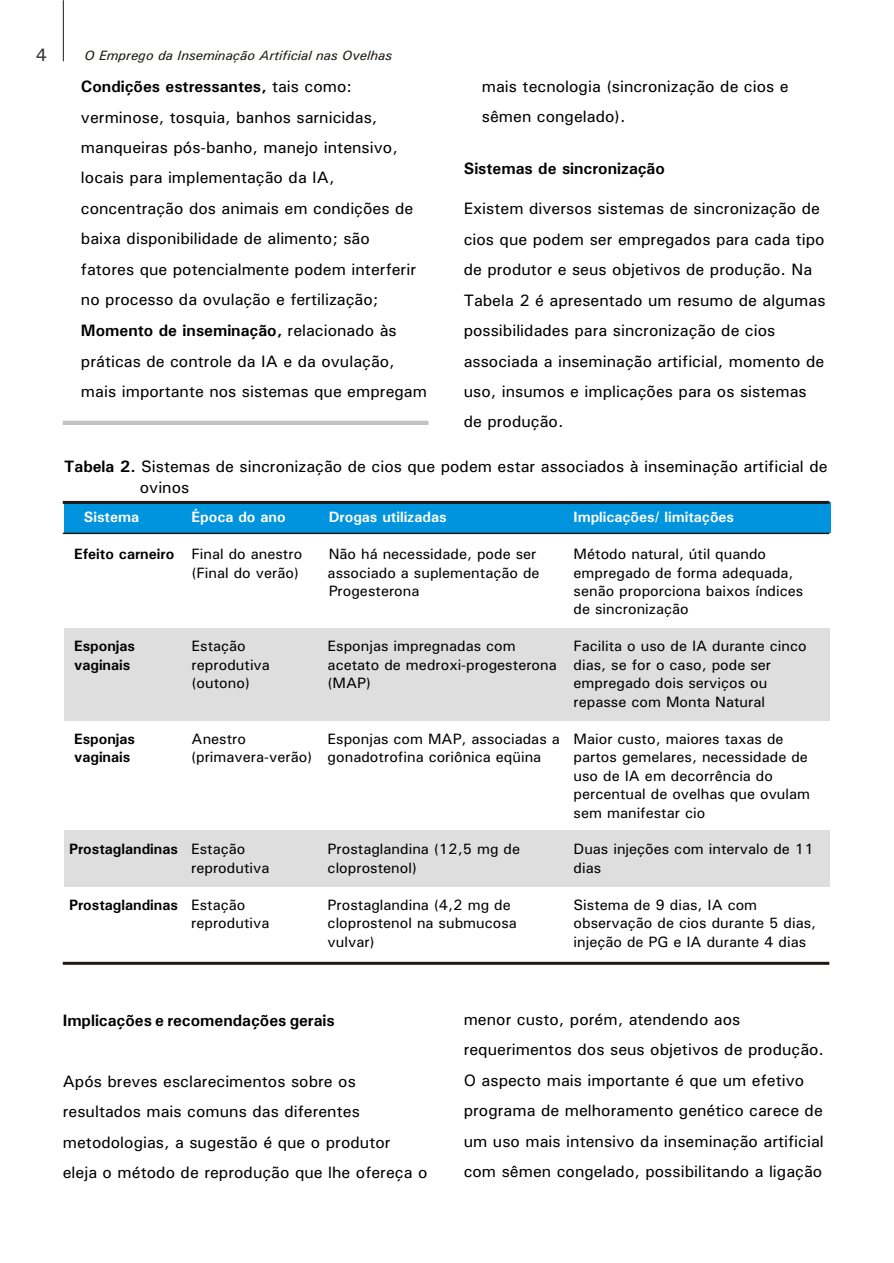
<style>
.page{position:relative;width:894px;height:1263px;background:#fff}
.page>*{position:absolute;margin:0;border:0;box-sizing:border-box;transform-origin:0 0}
.t1{font:18px "Univers";color:#383633}
.t2{font:16.5px/30.5px "Univers";color:#000}
.t3{font:700 16.5px "Univers";color:#000}
.t4{font:15px/18.5px "Univers";color:#000}
.t5{font:700 15px "Univers";color:#000}
.t6{font:700 15px "Univers";color:#fff}
.t7{font:italic 13.5px "Univers";color:#1f1a17}
.s1{font-weight:700}
.s2{font-weight:400}
</style>
<div class="page">
<div style="left:64px;top:830px;width:765px;height:57px;background:#dedede"></div>
<div style="left:64px;top:628px;width:765px;height:93px;background:#dedede"></div>
<div style="left:64px;top:502px;width:767px;height:31px;background:#0094de"></div>
<hr style="left:63px;top:421px;width:365px;height:4px;background:#c2c2c2">
<hr style="left:63px;top:501px;width:766px;height:3px;background:#1f1a17">
<hr style="left:63px;top:962px;width:766px;height:3px;background:#1f1a17">
<hr style="left:63px;top:533px;width:766px;height:1px;background:#1f1a17">
<hr style="left:63px;top:0;width:1px;height:61px;background:#1f1a17">
<p class="t1" style="left:36px;top:48px;width:13px">4</p>
<p class="t7" style="left:84px;top:50px;width:309px">O Emprego da Inseminação Artificial nas Ovelhas</p>
<p class="t2" style="left:81px;top:73px;width:348px"><span class="s1">Condições estressantes,</span> tais como: verminose, tosquia, banhos sarnicidas, manqueiras pós-banho, manejo intensivo, locais para implementação da IA, concentração dos animais em condições de baixa disponibilidade de alimento; são fatores que potencialmente podem interferir no processo da ovulação e fertilização; <span class="s1">Momento de inseminação,</span> relacionado às práticas de controle da IA e da ovulação, mais importante nos sistemas que empregam</p>
<p class="t2" style="left:482px;top:72px;width:308px">mais tecnologia (sincronização de cios e sêmen congelado).</p>
<p class="t3" style="left:464px;top:163px;width:203px">Sistemas de sincronização</p>
<p class="t2" style="left:464px;top:195px;width:363px">Existem diversos sistemas de sincronização de cios que podem ser empregados para cada tipo de produtor e seus objetivos de produção. Na Tabela 2 é apresentado um resumo de algumas possibilidades para sincronização de cios associada a inseminação artificial, momento de uso, insumos e implicações para os sistemas de produção.</p>
<p class="t2" style="left:140px;top:458px;width:689px;line-height:20.2px;text-indent:-76px"><span class="s1">Tabela 2.</span> Sistemas de sincronização de cios que podem estar associados à inseminação artificial de ovinos</p>
<p class="t6" style="left:84px;top:512px;width:57px">Sistema</p>
<p class="t6" style="left:192px;top:512px;width:96px">Época do ano</p>
<p class="t6" style="left:329px;top:512px;width:119px">Drogas utilizadas</p>
<p class="t6" style="left:574px;top:512px;width:162px">Implicações/ limitações</p>
<p class="t5" style="left:74px;top:549px;width:230px">Efeito carneiro <span class="s2">Final do anestro</span></p>
<p class="t4" style="left:329px;top:546px;width:209px">Não há necessidade, pode ser</p>
<p class="t4" style="left:574px;top:546px;width:194px">Método natural, útil quando</p>
<p class="t4" style="left:192px;top:564px;width:109px">(Final do verão)</p>
<p class="t4" style="left:328px;top:564px;width:213px">associado a suplementação de</p>
<p class="t4" style="left:574px;top:564px;width:222px">empregado de forma adequada,</p>
<p class="t4" style="left:329px;top:583px;width:92px">Progesterona</p>
<p class="t4" style="left:574px;top:583px;width:231px">senão proporciona baixos índices de sincronização</p>
<p class="t5" style="left:74px;top:641px;width:62px">Esponjas</p>
<p class="t4" style="left:192px;top:638px;width:56px">Estação</p>
<p class="t4" style="left:328px;top:638px;width:190px">Esponjas impregnadas com</p>
<p class="t4" style="left:574px;top:638px;width:235px">Facilita o uso de IA durante cinco</p>
<p class="t5" style="left:74px;top:659px;width:58px">vaginais</p>
<p class="t4" style="left:192px;top:657px;width:80px">reprodutiva</p>
<p class="t4" style="left:328px;top:657px;width:445px">acetato de medroxi-progesterona dias, se for o caso, pode ser</p>
<p class="t4" style="left:192px;top:675px;width:60px">(outono)</p>
<p class="t4" style="left:328px;top:675px;width:45px">(MAP)</p>
<p class="t4" style="left:574px;top:675px;width:195px">empregado dois serviços ou repasse com Monta Natural</p>
<p class="t5" style="left:74px;top:733px;width:62px">Esponjas</p>
<p class="t4" style="left:192px;top:731px;width:56px">Anestro</p>
<p class="t4" style="left:328px;top:731px;width:457px">Esponjas com MAP, associadas a Maior custo, maiores taxas de</p>
<p class="t5" style="left:74px;top:752px;width:58px">vaginais</p>
<p class="t4" style="left:191px;top:749px;width:352px">(primavera-verão) gonadotrofina coriônica eqüina</p>
<p class="t4" style="left:574px;top:749px;width:238px">partos gemelares, necessidade de uso de IA em decorrência do percentual de ovelhas que ovulam sem manifestar cio</p>
<p class="t5" style="left:69px;top:844px;width:178px">Prostaglandinas <span class="s2">Estação</span></p>
<p class="t4" style="left:328px;top:841px;width:194px">Prostaglandina (12,5 mg de</p>
<p class="t4" style="left:574px;top:841px;width:242px">Duas injeções com intervalo de 11</p>
<p class="t4" style="left:191px;top:860px;width:80px">reprodutiva</p>
<p class="t4" style="left:328px;top:860px;width:91px">cloprostenol)</p>
<p class="t4" style="left:574px;top:860px;width:29px">dias</p>
<p class="t5" style="left:69px;top:900px;width:178px">Prostaglandinas <span class="s2">Estação</span></p>
<p class="t4" style="left:328px;top:897px;width:185px">Prostaglandina (4,2 mg de</p>
<p class="t4" style="left:574px;top:897px;width:185px">Sistema de 9 dias, IA com</p>
<p class="t4" style="left:191px;top:915px;width:80px">reprodutiva</p>
<p class="t4" style="left:328px;top:915px;width:191px">cloprostenol na submucosa</p>
<p class="t4" style="left:574px;top:915px;width:244px">observação de cios durante 5 dias,</p>
<p class="t4" style="left:328px;top:934px;width:49px">vulvar)</p>
<p class="t4" style="left:574px;top:934px;width:234px">injeção de PG e IA durante 4 dias</p>
<p class="t3" style="left:63px;top:1015px;width:273px">Implicações e recomendações gerais</p>
<p class="t2" style="left:63px;top:1067px;width:366px">Após breves esclarecimentos sobre os resultados mais comuns das diferentes metodologias, a sugestão é que o produtor eleja o método de reprodução que lhe ofereça o</p>
<p class="t2" style="left:464px;top:1005px;width:362px">menor custo, porém, atendendo aos requerimentos dos seus objetivos de produção.<br>O aspecto mais importante é que um efetivo programa de melhoramento genético carece de um uso mais intensivo da inseminação artificial com sêmen congelado, possibilitando a ligação</p>
</div>
